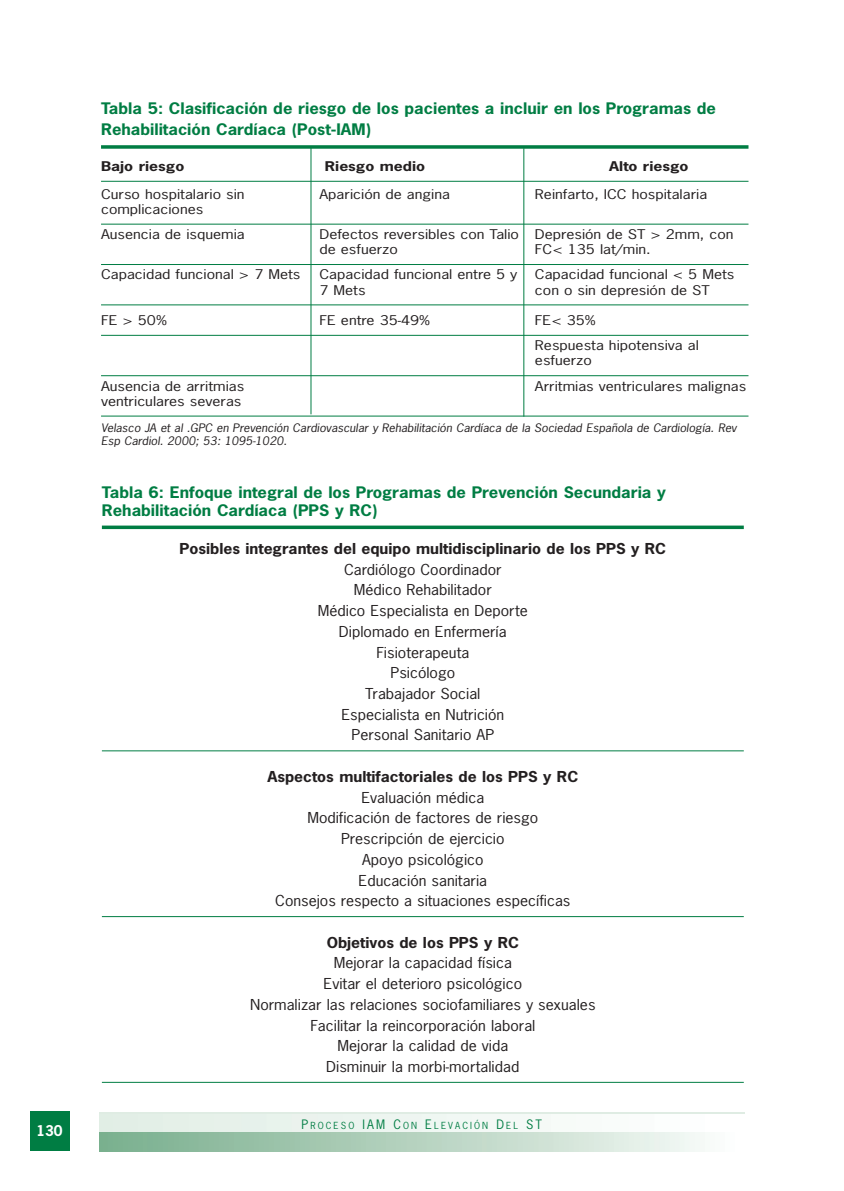
<style>
.page{position:relative;width:844px;height:1191px;background:#fff}
.page>*{position:absolute;margin:0;border:0;box-sizing:border-box;transform-origin:0 0}
.t1{font:700 15.05px/18px "News Gothic";color:#007d43;scale:1.11 1}
.t2{font:14.17px/20.7px "News Gothic";color:#231f20;text-align:center;scale:1.11 1}
.t3{font:700 14px "News Gothic";color:#fff}
.t4{font:12.6px/25.2px "News Gothic";color:#231f20;scale:1.25 1}
.t5{font:700 12.6px "News Gothic";color:#231f20;scale:1.25 1}
.t6{font:italic 11.03px/13.3px "News Gothic";color:#231f20;scale:1.11 1}
.t7{font:9.1px "News Gothic";letter-spacing:.23em;color:#007d43}
.s1{font-weight:700}
.s2{font-size:12.25px}
</style>
<div class="page">
<div style="left:30px;top:1111px;width:39px;height:40px;background:#007d43"></div>
<svg style="left:102px;top:525px;width:641px;height:4px;background:#248f5d"></svg>
<hr style="left:102px;top:750px;width:641px;height:1px;background:#007d43">
<hr style="left:102px;top:916px;width:641px;height:1px;background:#007d43">
<hr style="left:102px;top:1082px;width:641px;height:1px;background:#007d43">
<svg style="left:101px;top:145px;width:647px;height:4px;background:#1f8c59"></svg>
<hr style="left:101px;top:181px;width:647px;height:1px;background:#007d43">
<hr style="left:101px;top:224px;width:647px;height:1px;background:#007d43">
<hr style="left:101px;top:264px;width:647px;height:1px;background:#007d43">
<hr style="left:101px;top:304px;width:647px;height:1px;background:#007d43">
<hr style="left:101px;top:335px;width:647px;height:1px;background:#007d43">
<hr style="left:101px;top:375px;width:647px;height:1px;background:#007d43">
<hr style="left:101px;top:415px;width:647px;height:1px;background:#007d43">
<hr style="left:523px;top:148px;width:1px;height:269px;background:#007d43">
<hr style="left:310px;top:146px;width:1px;height:268px;background:#007d43">
<div style="left:99px;top:1131px;width:645px;height:20px;background:linear-gradient(to right,#77ad8b,#fbfcfb)"></div>
<div style="left:99px;top:1112px;width:645px;height:19px;background:linear-gradient(to right,#e0ede5,#fff)"></div>
<p class="t3" style="left:37px;top:1122px;width:28px">130</p>
<p class="t1" style="left:101px;top:99px;width:555px;line-height:21px">Tabla 5: Clasificación de riesgo de los pacientes a incluir en los Programas de<br>Rehabilitación Cardíaca (Post-IAM)</p>
<p class="t5" style="left:101px;top:159px;width:68px">Bajo riesgo</p>
<p class="t5" style="left:325px;top:159px;width:82px">Riesgo medio</p>
<p class="t5" style="left:609px;top:159px;width:65px">Alto riesgo</p>
<p class="t4" style="left:101px;top:182px;width:116px">Curso hospitalario sin</p>
<p class="t4" style="left:319px;top:182px;width:106px">Aparición de angina</p>
<p class="t4" style="left:535px;top:182px;width:139px">Reinfarto, ICC hospitalaria</p>
<p class="t4" style="left:101px;top:197px;width:116px">complicaciones<br>Ausencia de isquemia</p>
<p class="t4" style="left:319px;top:222px;width:161px">Defectos reversibles con Talio</p>
<p class="t4" style="left:535px;top:222px;width:160px">Depresión de ST &gt; 2mm, con</p>
<p class="t4" style="left:319px;top:237px;width:64px">de esfuerzo</p>
<p class="t4" style="left:535px;top:237px;width:94px">FC&lt; 135 lat/min.</p>
<p class="t4" style="left:101px;top:262px;width:161px">Capacidad funcional &gt; 7 Mets</p>
<p class="t4" style="left:319px;top:262px;width:160px">Capacidad funcional entre 5 y</p>
<p class="t4" style="left:535px;top:262px;width:161px">Capacidad funcional &lt; 5 Mets</p>
<p class="t4" style="left:319px;top:277px;width:38px">7 Mets</p>
<p class="t4" style="left:535px;top:277px;width:141px">con o sin depresión de ST</p>
<p class="t4" style="left:101px;top:308px;width:54px">FE &gt; 50%</p>
<p class="t4" style="left:319px;top:308px;width:90px">FE entre 35-49%</p>
<p class="t4" style="left:535px;top:308px;width:133px">FE&lt; 35%<br>Respuesta hipotensiva al</p>
<p class="t4" style="left:535px;top:348px;width:47px">esfuerzo</p>
<p class="t4" style="left:101px;top:373px;width:116px">Ausencia de arritmias</p>
<p class="t4" style="left:535px;top:373px;width:170px">Arritmias ventriculares malignas</p>
<p class="t4" style="left:101px;top:389px;width:114px">ventriculares severas</p>
<p class="t6" style="left:101px;top:422px;width:574px">Velasco JA et al .GPC en Prevención Cardiovascular y Rehabilitación Cardíaca de la Sociedad Española de Cardiología. Rev<br>Esp Cardiol. 2000; 53: 1095-1020.</p>
<p class="t1" style="left:102px;top:483px;width:509px">Tabla 6: Enfoque integral de los Programas de Prevención Secundaria y<br>Rehabilitación Cardíaca (PPS y RC)</p>
<p class="t2" style="left:179px;top:539px;width:440px"><span class="s1">Posibles integrantes del equipo multidisciplinario de los PPS y RC<br></span>Cardiólogo Coordinador<br>Médico Rehabilitador<br>Médico Especialista en Deporte<br>Diplomado en Enfermería<br>Fisioterapeuta<br>Psicólogo<br>Trabajador Social<br>Especialista en Nutrición<br>Personal Sanitario AP</p>
<p class="t2" style="left:267px;top:766px;width:281px"><span class="s1">Aspectos multifactoriales de los PPS y RC<br></span>Evaluación médica<br>Modificación de factores de riesgo<br>Prescripción de ejercicio<br>Apoyo psicológico<br>Educación sanitaria<br>Consejos respecto a situaciones específicas</p>
<p class="t2" style="left:250px;top:932px;width:312px"><span class="s1">Objetivos de los PPS y RC<br></span>Mejorar la capacidad física<br>Evitar el deterioro psicológico<br>Normalizar las relaciones sociofamiliares y sexuales Facilitar la reincorporación laboral<br>Mejorar la calidad de vida<br>Disminuir la morbi-mortalidad</p>
<p class="t7" style="left:301px;top:1120px;width:242px"><span class="s2">P</span>ROCESO <span class="s2">IAM C</span>ON <span class="s2">E</span>LEVACIÓN <span class="s2">D</span>EL <span class="s2">ST</span></p>
</div>
